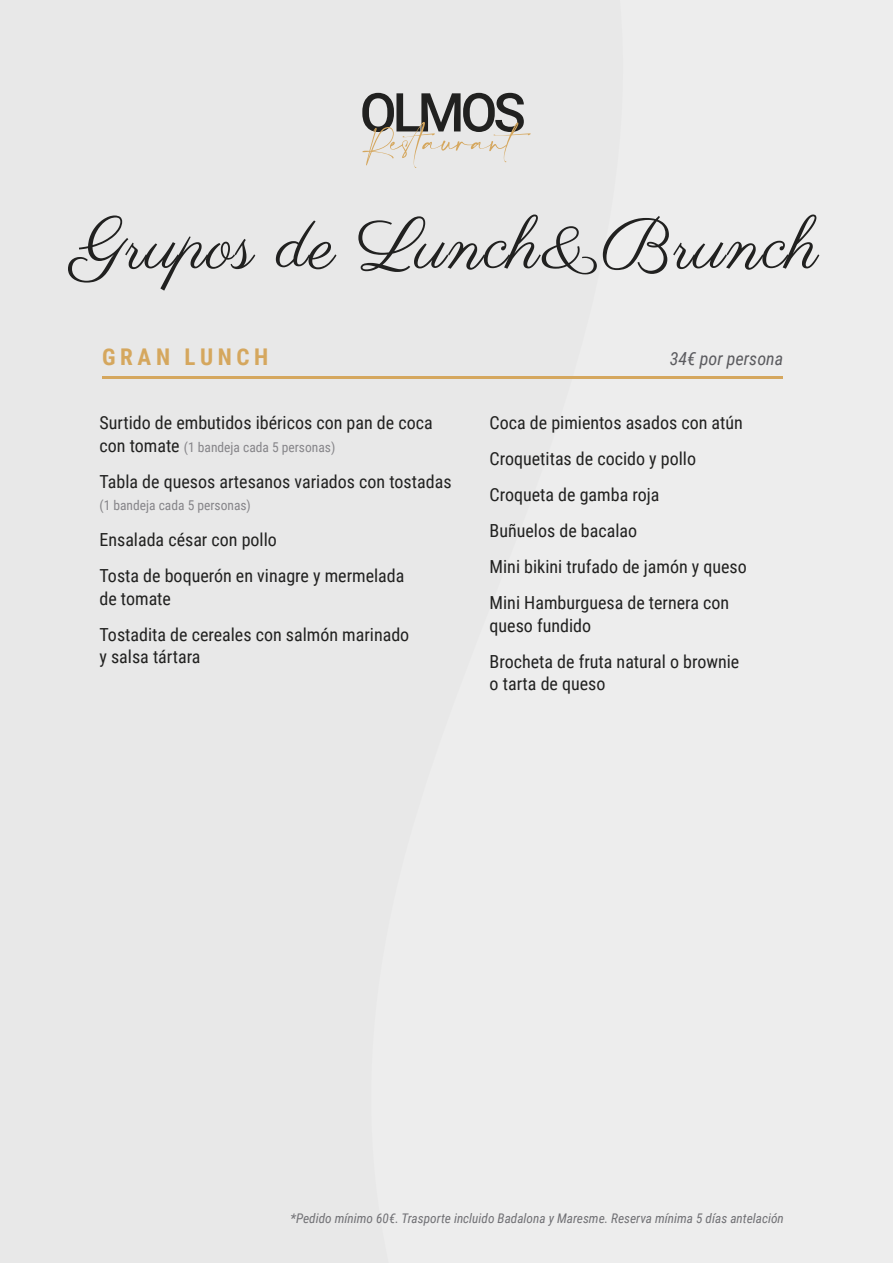
<style>
.page{position:relative;width:893px;height:1263px;background:#ededed}
.page>*{position:absolute;margin:0;border:0;box-sizing:border-box;transform-origin:0 0}
.t1{font:71.7px "Parisienne";letter-spacing:.01em;color:#212120}
.t2{font:700 23.1px "Roboto Condensed";letter-spacing:.2em;color:#d5a75e}
.t3{font:18px/36px "Roboto Condensed";color:#212120}
.t4{font:italic 18px "Roboto Condensed";color:#5b5b5f}
.t5{font:13.5px "Roboto Condensed";color:#868589}
.t6{font:italic 13.2px "Roboto Condensed";color:#717175}
.s1{font-size:18px;color:#212120}
</style>
<div class="page">
<hr style="left:102px;top:376px;width:681px;height:3px;background:#d5a75e">
<svg style="left:362px;top:93px;width:169px;height:75px"></svg>
<h1 class="t1" style="left:74px;top:202px;width:746px">Grupos de Lunch&amp;Brunch</h1>
<p class="t2" style="left:102px;top:341px;width:168px">GRAN LUNCH</p>
<p class="t3" style="left:99px;top:404px;width:335px">Surtido de embutidos ibéricos con pan de coca</p>
<p class="t5" style="left:99px;top:437px;width:237px"><span class="s1">con tomate</span> (1 bandeja cada 5 personas)</p>
<p class="t3" style="left:99px;top:463px;width:354px">Tabla de quesos artesanos variados con tostadas</p>
<p class="t5" style="left:99px;top:496px;width:153px">(1 bandeja cada 5 personas)</p>
<p class="t3" style="left:99px;top:521px;width:306px">Ensalada césar con pollo<br>Tosta de boquerón en vinagre y mermelada</p>
<p class="t3" style="left:99px;top:580px;width:311px">de tomate<br>Tostadita de cereales con salmón marinado</p>
<p class="t3" style="left:99px;top:638px;width:103px">y salsa tártara</p>
<p class="t4" style="left:670px;top:346px;width:115px">34€ por persona</p>
<p class="t3" style="left:490px;top:404px;width:259px">Coca de pimientos asados con atún<br>Croquetitas de cocido y pollo<br>Croqueta de gamba roja<br>Buñuelos de bacalao<br>Mini bikini trufado de jamón y queso<br>Mini Hamburguesa de ternera con</p>
<p class="t3" style="left:490px;top:607px;width:251px">queso fundido<br>Brocheta de fruta natural o brownie</p>
<p class="t3" style="left:490px;top:665px;width:117px">o tarta de queso</p>
<p class="t6" style="left:290px;top:1209px;width:495px">*Pedido mínimo 60€. Trasporte incluido Badalona y Maresme. Reserva mínima 5 días antelación</p>
</div>
